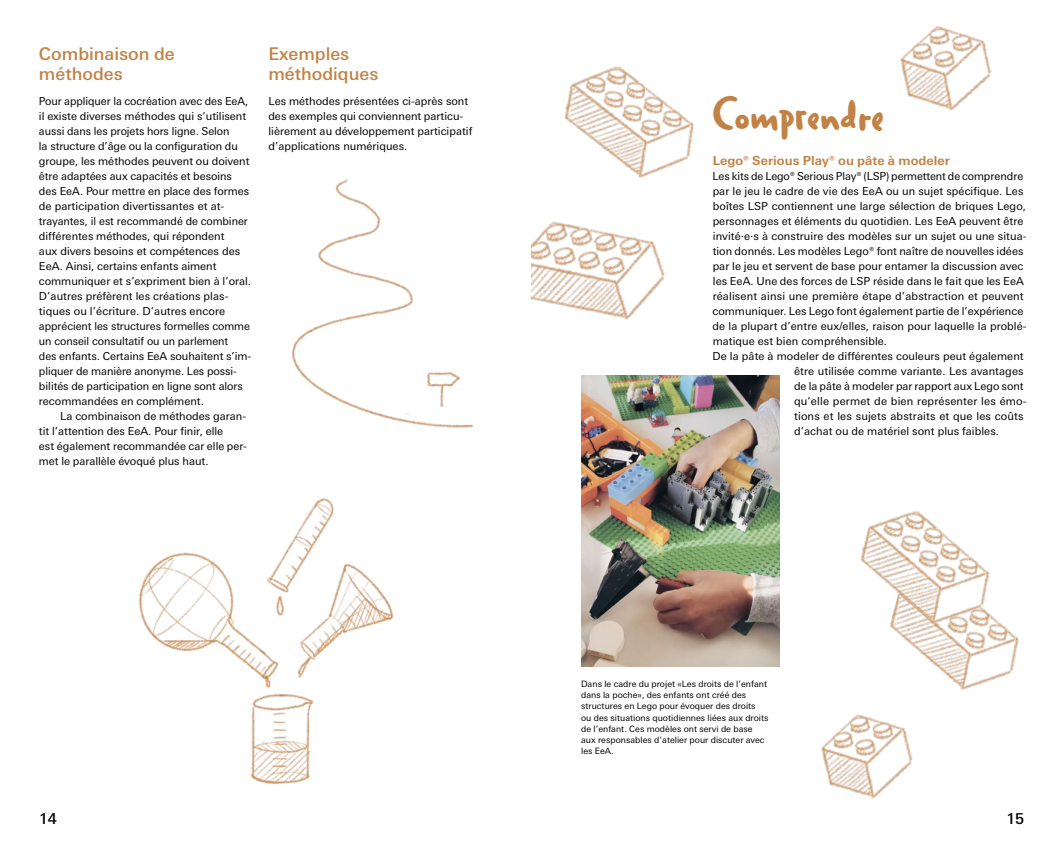
<style>
.page{position:relative;width:1063px;height:851px;background:#fff}
.page>*{position:absolute;margin:0;border:0;box-sizing:border-box;transform-origin:0 0}
.t1{font:700 45px "Duffy Script";letter-spacing:.005em;color:#c38245}
.t2{font:500 17.5px/20px "Univers Next Pro";color:#c38245}
.t3{font:500 15px "Univers Next Pro";color:#000}
.t4{font:700 12.5px "Univers Next Pro";letter-spacing:.005em;color:#c38245}
.t5{font:11px/15px "Univers Next Pro";letter-spacing:.005em;color:#000}
.t6{font:8.75px/11.2px "Univers Next Pro";letter-spacing:.005em;color:#000}
</style>
<div class="page">
<img style="left:581px;top:375px;width:199px;height:291px">
<img style="left:291px;top:179px;width:182px;height:249px">
<img style="left:139px;top:498px;width:255px;height:287px">
<img style="left:531px;top:221px;width:134px;height:99px">
<img style="left:564px;top:66px;width:130px;height:112px">
<img style="left:821px;top:714px;width:92px;height:85px">
<img style="left:900px;top:26px;width:92px;height:85px">
<img style="left:860px;top:511px;width:130px;height:81px">
<img style="left:890px;top:592px;width:129px;height:98px">
<h2 class="t2" style="left:39px;top:44px;width:137px">Combinaison de méthodes</h2>
<p class="t5" style="left:39px;top:94px;width:214px">Pour appliquer la cocréation avec des EeA, il existe diverses méthodes qui s’utilisent aussi dans les projets hors ligne. Selon<br>la structure d’âge ou la configuration du groupe, les méthodes peuvent ou doivent être adaptées aux capacités et besoins des EeA. Pour mettre en place des formes de participation divertissantes et at&shy;trayantes, il est recommandé de combiner différentes méthodes, qui répondent<br>aux divers besoins et compétences des EeA. Ainsi, certains enfants aiment communiquer et s’expriment bien à l’oral.<br>D’autres préfèrent les créations plas&shy;tiques ou l’écriture. D’autres encore apprécient les structures formelles comme un conseil consultatif ou un parlement<br>des enfants. Certains EeA souhaitent s’im&shy;pliquer de manière anonyme. Les possi&shy;bilités de participation en ligne sont alors recommandées en complément.</p>
<p class="t5" style="left:39px;top:409px;width:209px;text-indent:21px">La combinaison de méthodes garan&shy;tit l’attention des EeA. Pour finir, elle<br>est également recommandée car elle per&shy;met le parallèle évoqué plus haut.</p>
<h2 class="t2" style="left:268px;top:44px;width:112px">Exemples méthodiques</h2>
<p class="t5" style="left:268px;top:94px;width:206px">Les méthodes présentées ci-après sont des exemples qui conviennent particu&shy;lièrement au développement participatif d’applications numériques.</p>
<h1 class="t1" style="left:712px;top:84px;width:173px">Comprendre</h1>
<p class="t4" style="left:713px;top:153px;width:239px">Lego® Serious Play® ou pâte à modeler</p>
<p class="t5" style="left:713px;top:169px;width:312px">Les kits de Lego® Serious Play® (LSP) permettent de comprendre</p>
<p class="t5" style="left:713px;top:184px;width:312px">par le jeu le cadre de vie des EeA ou un sujet spécifique. Les</p>
<p class="t5" style="left:713px;top:199px;width:315px">boîtes LSP contiennent une large sélection de briques Lego,</p>
<p class="t5" style="left:713px;top:214px;width:312px">personnages et éléments du quotidien. Les EeA peuvent être</p>
<p class="t5" style="left:713px;top:229px;width:315px">invité·e·s à construire des modèles sur un sujet ou une situa-</p>
<p class="t5" style="left:713px;top:244px;width:312px">tion donnés. Les modèles Lego® font naître de nouvelles idées</p>
<p class="t5" style="left:713px;top:259px;width:312px">par le jeu et servent de base pour entamer la discussion avec</p>
<p class="t5" style="left:713px;top:274px;width:313px">les EeA. Une des forces de LSP réside dans le fait que les EeA</p>
<p class="t5" style="left:713px;top:289px;width:313px">réalisent ainsi une première étape d’abstraction et peuvent</p>
<p class="t5" style="left:713px;top:304px;width:312px">communiquer. Les Lego font également partie de l’expérience</p>
<p class="t5" style="left:713px;top:319px;width:316px">de la plupart d’entre eux/elles, raison pour laquelle la problé-</p>
<p class="t5" style="left:713px;top:334px;width:176px">matique est bien compréhensible.</p>
<p class="t5" style="left:713px;top:349px;width:313px">De la pâte à modeler de différentes couleurs peut également</p>
<p class="t5" style="left:794px;top:364px;width:231px">être utilisée comme variante. Les avantages</p>
<p class="t5" style="left:794px;top:379px;width:231px">de la pâte à modeler par rapport aux Lego sont</p>
<p class="t5" style="left:794px;top:394px;width:234px">qu’elle permet de bien représenter les émo-</p>
<p class="t5" style="left:794px;top:409px;width:231px">tions et les sujets abstraits et que les coûts</p>
<p class="t5" style="left:794px;top:424px;width:207px">d’achat ou de matériel sont plus faibles.</p>
<p class="t6" style="left:581px;top:678px;width:189px">Dans le cadre du projet «Les droits de l’enfant dans la poche», des enfants ont créé des structures en Lego pour évoquer des droits<br>ou des situations quotidiennes liées aux droits de l’enfant. Ces modèles ont servi de base aux responsables d’atelier pour discuter avec les EeA.</p>
<h3 class="t3" style="left:39px;top:809px;width:19px">14</h3>
<h3 class="t3" style="left:1006px;top:809px;width:20px">15</h3>
</div>
